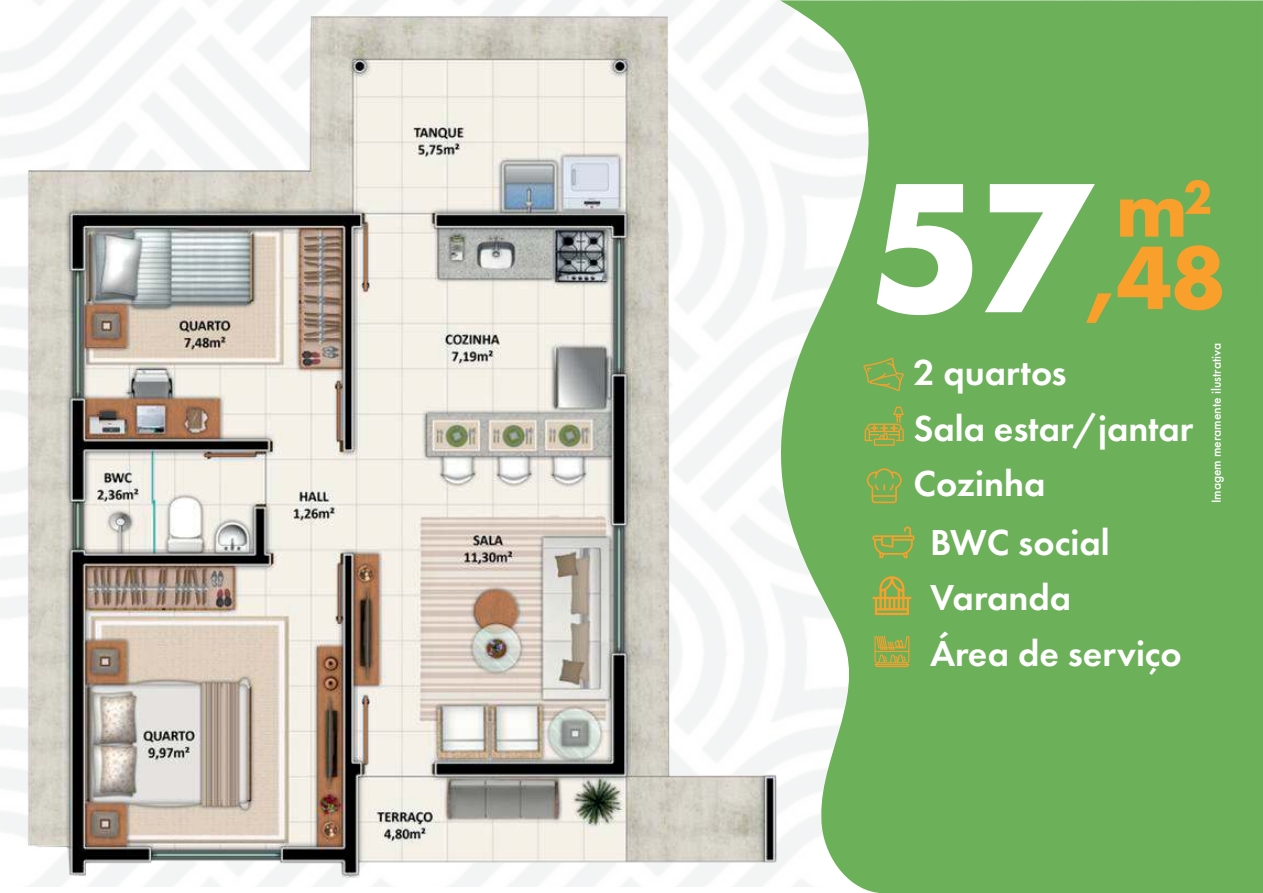
<style>
.page{position:relative;width:1263px;height:893px;background:#fff}
.page>*{position:absolute;margin:0;border:0;box-sizing:border-box;transform-origin:0 0}
.t1{font:700 93.3px "Futura PT";color:#f9a02c}
.t2{font:700 83.1px "Futura PT";color:#f9a02c}
.t3{font:600 37.5px/55.5px "Futura PT";color:#fff}
.t4{font:500 13.5px "Futura PT";color:#fff}
.s1{font-size:192.15px;color:#fff}
</style>
<div class="page">
<svg style="left:795px;top:0;width:468px;height:893px;background:#76b566"></svg>
<svg style="left:874px;top:636px;width:35px;height:31px"></svg>
<hr style="left:874px;top:651px;width:35px;height:1px;background:#f9a02c">
<svg style="left:872px;top:526px;width:43px;height:32px"></svg>
<svg style="left:872px;top:576px;width:39px;height:39px;background:#a6a946"></svg>
<svg style="left:865px;top:407px;width:39px;height:39px;background:#90ab4d"></svg>
<svg style="left:867px;top:468px;width:34px;height:35px"></svg>
<svg style="left:863px;top:358px;width:41px;height:33px"></svg>
<img style="left:0;top:0;width:795px;height:887px">
<img style="left:0;top:0;width:24px;height:23px">
<h2 class="t2" style="left:1115px;top:176px;width:99px">m²</h2>
<h1 class="t1" style="left:868px;top:241px;width:360px"><span class="s1">57</span>,48</h1>
<p class="t3" style="left:913px;top:345px;width:281px">2 quartos<br>Sala estar/jantar<br>Cozinha</p>
<p class="t3" style="left:930px;top:514px;width:253px">BWC social<br>Varanda<br>Área de serviço</p>
<p class="t4" style="left:1211px;top:503px;width:162px;rotate:-90deg">Imagem meramente ilustrativa</p>
</div>
